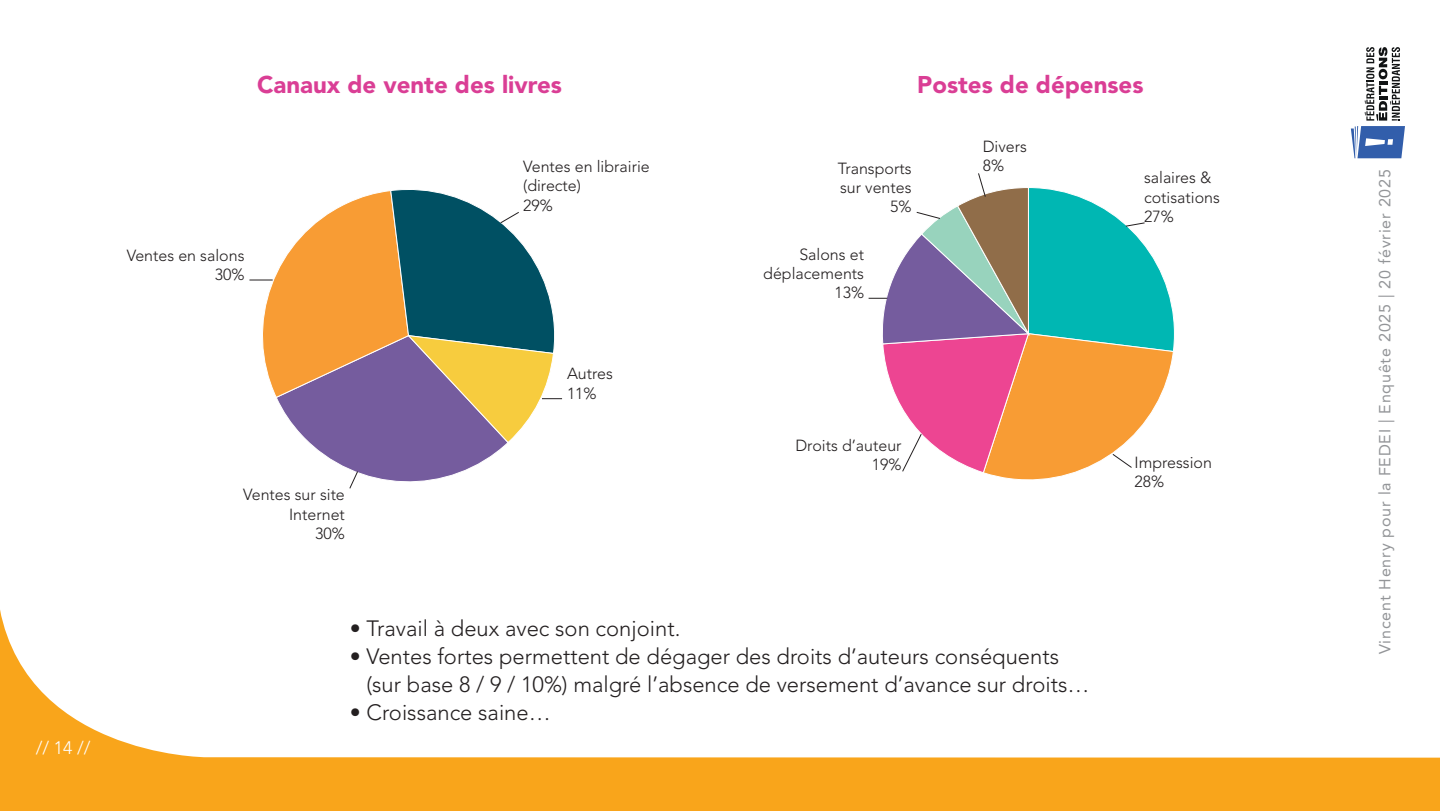
<style>
.page{position:relative;width:1440px;height:811px;background:#fff}
.page>*{position:absolute;margin:0;border:0;box-sizing:border-box;transform-origin:0 0}
.t1{font:900 24px "Avenir LT Std";color:#da3e95}
.t2{font:300 22px/28px "Avenir LT Std";color:#231f20}
.t3{font:300 18px "Avenir LT Std";color:#fff}
.t4{font:300 16px/19.2px "Avenir LT Std";color:#231f20;text-align:right}
.t5{font:16px "Avenir LT Std";letter-spacing:.05em;color:#939598}
</style>
<div class="page">
<svg style="left:0;top:610px;width:1440px;height:200px"></svg>
<svg style="left:1351px;top:126px;width:54px;height:32px;background:#5e81bd"></svg>
<svg style="left:1365px;top:47px;width:35px;height:73px"></svg>
<svg style="left:869px;top:173px;width:306px;height:307px"></svg>
<svg style="left:249px;top:189px;width:313px;height:300px"></svg>
<p class="t3" style="left:36px;top:737px;width:56px">// 14 //</p>
<h1 class="t1" style="left:257px;top:70px;width:306px">Canaux de vente des livres</h1>
<h1 class="t1" style="left:917px;top:70px;width:228px">Postes de dépenses</h1>
<p class="t4" style="left:127px;top:245px;width:119px">Ventes en salons<br>30%</p>
<p class="t4" style="left:243px;top:485px;width:103px">Ventes sur site<br>Internet<br>30%</p>
<p class="t4" style="left:523px;top:157px;width:128px;text-align:left">Ventes en librairie (directe)<br>29%</p>
<p class="t4" style="left:567px;top:364px;width:47px;text-align:left">Autres<br>11%</p>
<p class="t4" style="left:838px;top:159px;width:75px">Transports sur ventes<br>5%</p>
<p class="t4" style="left:763px;top:245px;width:102px">Salons et déplacements<br>13%</p>
<p class="t4" style="left:795px;top:435px;width:108px">Droits d’auteur<br>19%</p>
<p class="t4" style="left:983px;top:137px;width:46px;text-align:left">Divers<br>8%</p>
<h2 class="t2" style="left:350px;top:614px;width:332px">• Travail à deux avec son conjoint.</h2>
<h2 class="t2" style="left:367px;top:642px;width:724px;text-indent:-17px">• Ventes fortes permettent de dégager des droits d’auteurs conséquents (sur base 8 / 9 / 10%) malgré l’absence de versement d’avance sur droits…</h2>
<h2 class="t2" style="left:350px;top:698px;width:202px">• Croissance saine…</h2>
<p class="t4" style="left:1144px;top:168px;width:77px;text-align:left">salaires &amp; cotisations<br>27%</p>
<p class="t4" style="left:1135px;top:452px;width:79px;text-align:left">Impression<br>28%</p>
<p class="t5" style="left:1376px;top:654px;width:486px;rotate:-90deg">Vincent Henry pour la FEDEI | Enquête 2025 | 20 février 2025</p>
</div>
